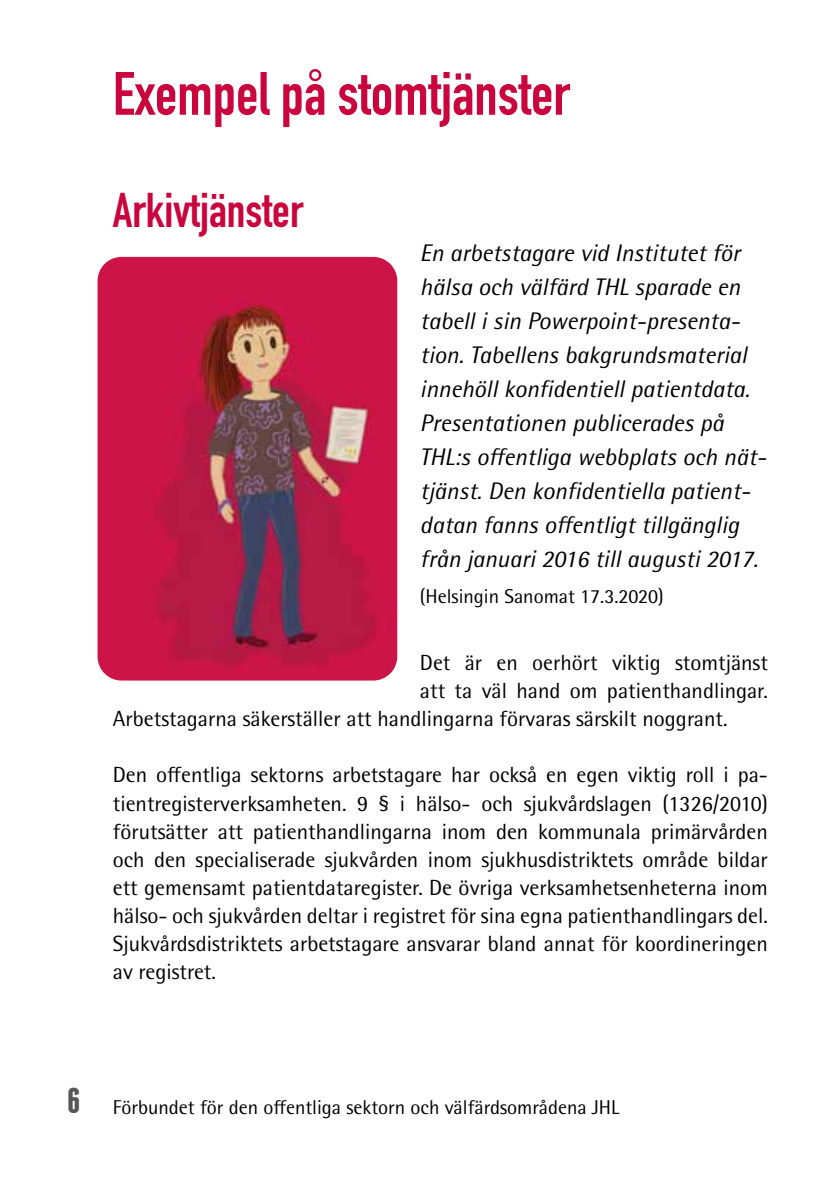
<style>
.page{position:relative;width:840px;height:1191px;background:#fff}
.page>*{position:absolute;margin:0;border:0;box-sizing:border-box;transform-origin:0 0}
.t1{font:60px "DIN Engschrift Std";color:#ca043d}
.t2{font:48px "DIN Engschrift Std";color:#ca043d}
.t3{font:italic 24px/34px "Rotis Semi Sans Std";color:#000}
.t4{font:22px/28px "Rotis Semi Sans Std";color:#000;text-align:justify}
.t5{font:20px "Rotis Semi Sans Std";color:#000}
.s1{font-family:"Franchise";font-weight:700;font-size:36px;color:#575756}
</style>
<div class="page">
<img style="left:97px;top:257px;width:300px;height:423px">
<h1 class="t1" style="left:113px;top:59px;width:458px">Exempel på stomtjänster</h1>
<h2 class="t2" style="left:113px;top:182px;width:192px">Arkivtjänster</h2>
<p class="t3" style="left:420px;top:236px;width:347px">En arbetstagare vid Institutet för hälsa och välfärd THL sparade en tabell i sin Powerpoint-presenta&shy;tion. Tabellens bakgrundsmaterial innehöll konfidentiell patientdata.<br>Presentationen publicerades på THL:s offentliga webbplats och nät&shy;tjänst. Den konfidentiella patient&shy;datan fanns offentligt tillgänglig från januari 2016 till augusti 2017.</p>
<p class="t5" style="left:420px;top:584px;width:245px">(Helsingin Sanomat 17.3.2020)</p>
<p class="t4" style="left:420px;top:649px;width:349px">Det är en oerhört viktig stomtjänst</p>
<p class="t4" style="left:420px;top:677px;width:349px">att ta väl hand om patienthandlingar.</p>
<p class="t4" style="left:113px;top:705px;width:616px">Arbetstagarna säkerställer att handlingarna förvaras särskilt noggrant.</p>
<p class="t4" style="left:113px;top:761px;width:656px">Den offentliga sektorns arbetstagare har också en egen viktig roll i pa&shy;tientregisterverksamheten. 9 § i hälso- och sjukvårdslagen (1326/2010) förutsätter att patienthandlingarna inom den kommunala primärvården och den specialiserade sjukvården inom sjukhusdistriktets område bildar ett gemensamt patientdataregister. De övriga verksamhetsenheterna inom hälso- och sjukvården deltar i registret för sina egna patienthandlingars del.<br>Sjukvårdsdistriktets arbetstagare ansvarar bland annat för koordineringen av registret.</p>
<p class="t5" style="left:67px;top:1095px;width:553px"><span class="s1">6</span> Förbundet för den offentliga sektorn och välfärdsområdena JHL</p>
</div>
